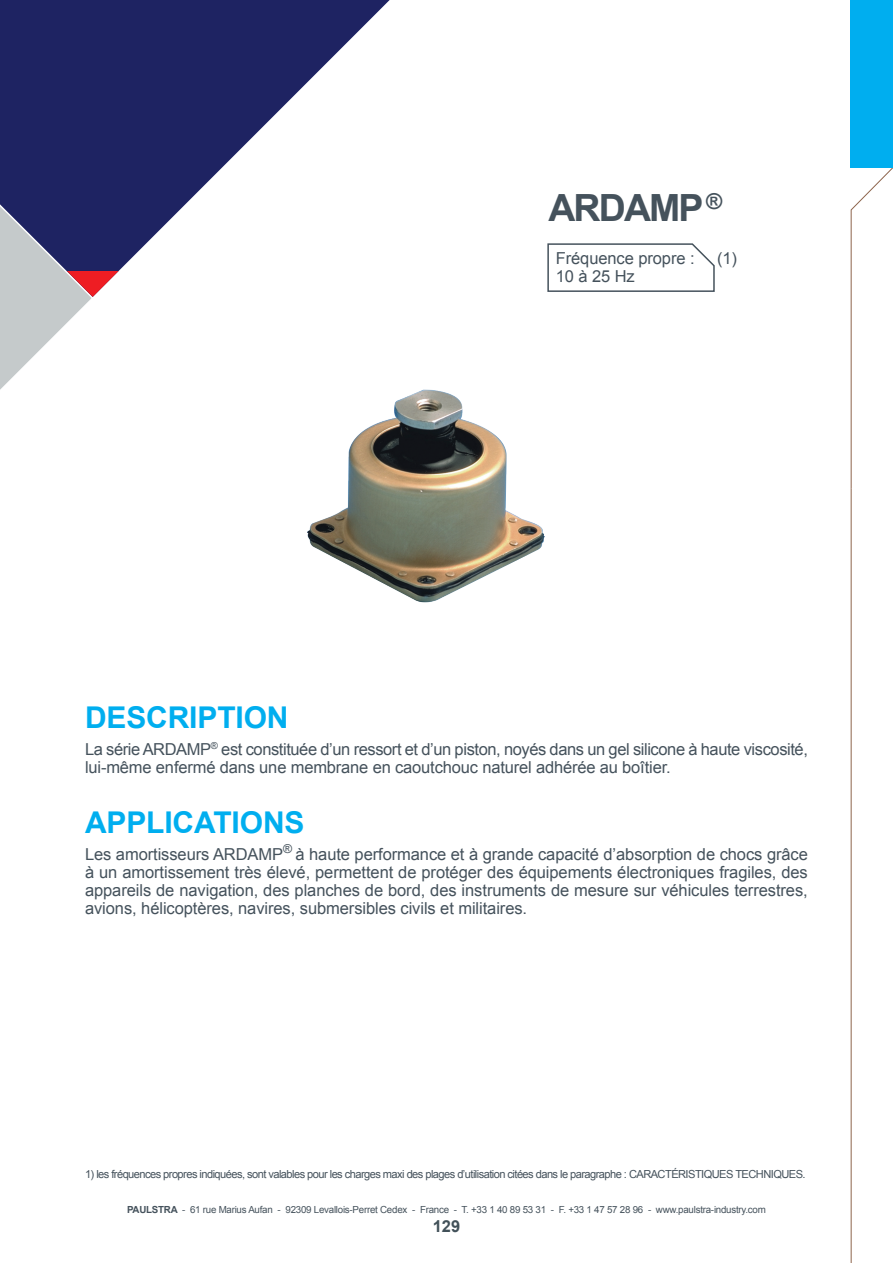
<style>
.page{position:relative;width:893px;height:1263px;background:#fff}
.page>*{position:absolute;margin:0;border:0;box-sizing:border-box;transform-origin:0 0}
.t1{font:700 37.5px "Arial";letter-spacing:-.05em;color:#45525c}
.t2{font:700 30px "Arial";letter-spacing:-.005em;color:#00aeef}
.t3{font:16.5px/18px "Arial";letter-spacing:-.01em;color:#45525c}
.t4{font:700 16.5px "Arial";color:#425159}
.t5{font:11.1px "Arial";letter-spacing:-.05em;color:#45525c}
.t6{font:9.75px "Arial";letter-spacing:-.025em;color:#45525c}
.s1{font-weight:700}
</style>
<div class="page">
<svg style="left:850px;top:168px;width:43px;height:321px"></svg>
<hr style="left:851px;top:488px;width:1px;height:775px;background:#8d644c">
<div style="left:850px;top:0;width:43px;height:168px;background:#00aeef"></div>
<svg style="left:547px;top:243px;width:168px;height:49px"></svg>
<img style="left:307px;top:389px;width:238px;height:214px">
<svg style="left:0;top:0;width:390px;height:390px"></svg>
<div style="left:0;top:31px;width:95px;height:174px;background:#1e2362"></div>
<svg style="left:0;top:205px;width:119px;height:185px"></svg>
<h1 class="t1" style="left:548px;top:183px;width:175px">ARDAMP <sup>®</sup></h1>
<p class="t3" style="left:556px;top:249px;width:140px">Fréquence propre :</p>
<p class="t3" style="left:717px;top:249px;width:21px">(1)</p>
<p class="t3" style="left:556px;top:267px;width:81px">10 à 25 Hz</p>
<h2 class="t2" style="left:85px;top:697px;width:205px">DESCRIPTION</h2>
<p class="t3" style="left:85px;top:740px;width:724px">La série ARDAMP<sup>®</sup> est constituée d’un ressort et d’un piston, noyés dans un gel silicone à haute viscosité, lui-même enfermé dans une membrane en caoutchouc naturel adhérée au boîtier.</p>
<h2 class="t2" style="left:85px;top:802px;width:221px">APPLICATIONS</h2>
<p class="t3" style="left:85px;top:845px;width:724px;text-align:justify">Les amortisseurs ARDAMP<sup>®</sup> à haute performance et à grande capacité d’absorption de chocs grâce à un amortissement très élevé, permettent de protéger des équipements électroniques fragiles, des appareils de navigation, des planches de bord, des instruments de mesure sur véhicules terrestres, avions, hélicoptères, navires, submersibles civils et militaires.</p>
<p class="t5" style="left:85px;top:1166px;width:722px">1) les fréquences propres indiquées, sont valables pour les charges maxi des plages d’utilisation citées dans le paragraphe : CARACTÉRISTIQUES TECHNIQUES.</p>
<p class="t6" style="left:127px;top:1203px;width:640px"><span class="s1">PAULSTRA</span> - 61 rue Marius Aufan - 92309 Levallois-Perret Cedex - France - T. +33 1 40 89 53 31 - F. +33 1 47 57 28 96 - www.paulstra-industry.com</p>
<p class="t4" style="left:433px;top:1215px;width:29px">129</p>
</div>
